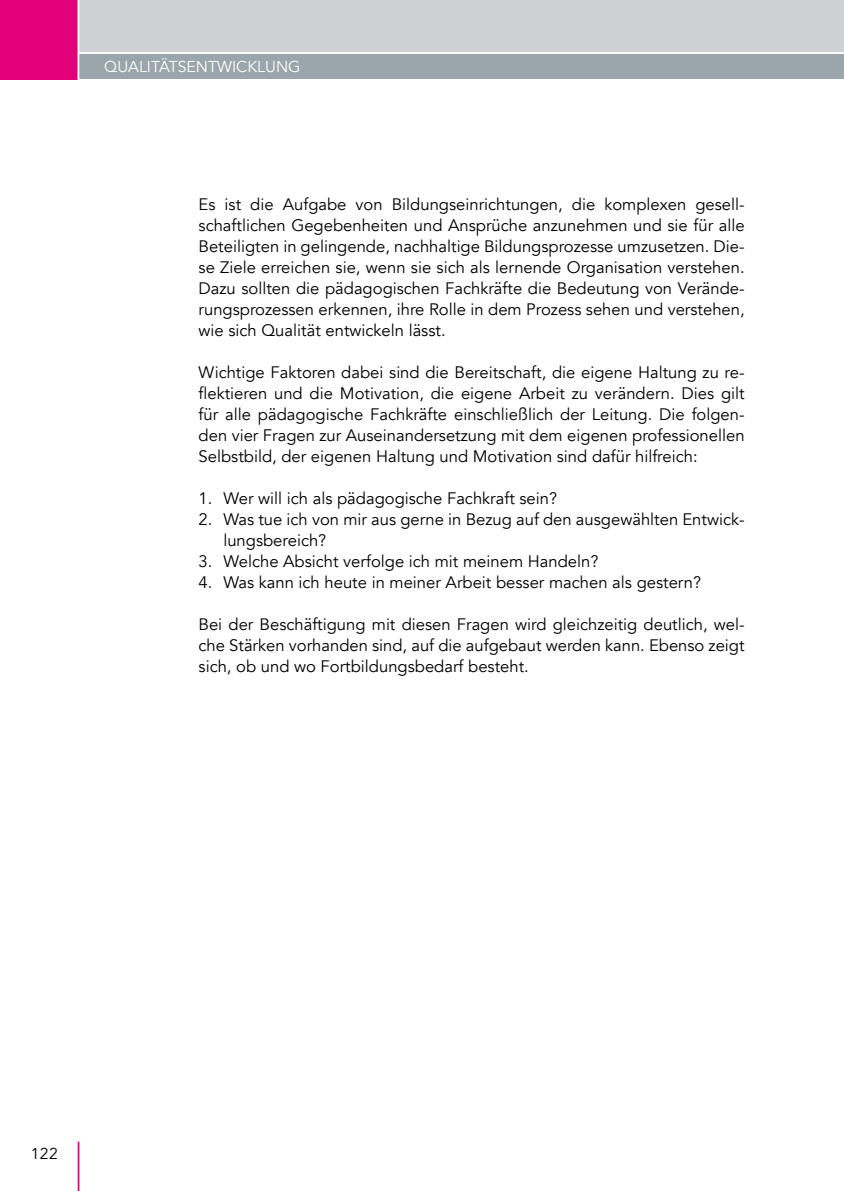
<style>
.page{position:relative;width:844px;height:1191px;background:#fff}
.page>*{position:absolute;margin:0;border:0;box-sizing:border-box;transform-origin:0 0}
.t1{font:16.62px/21px "Avenir";color:#000;text-align:justify}
.t2{font:16.62px "Avenir Book 2";color:#000}
.t3{font:15.75px "Avenir";color:#fff}
.t4{font:15.75px "Avenir";color:#000}
</style>
<div class="page">
<hr style="left:78px;top:1141px;width:1px;height:50px;background:#e2007a">
<div style="left:78px;top:54px;width:765px;height:25px;background:#9aa6ac"></div>
<div style="left:0;top:0;width:843px;height:53px;background:#ced1d4"></div>
<hr style="left:0;top:52px;width:843px;height:2px;background:#fff">
<div style="left:0;top:0;width:78px;height:79px;background:#e2007a"></div>
<hr style="left:77px;top:0;width:2px;height:86px;background:#fff">
<p class="t3" style="left:104px;top:57px;width:198px">QUALITÄTSENTWICKLUNG</p>
<p class="t1" style="left:198px;top:194px;width:547px">Es ist die Aufgabe von Bildungseinrichtungen, die komplexen gesell&shy;schaftlichen Gegebenheiten und Ansprüche anzunehmen und sie für alle Beteiligten in gelingende, nachhaltige Bildungsprozesse umzusetzen. Die&shy;se Ziele erreichen sie, wenn sie sich als lernende Organisation verstehen.<br>Dazu sollten die pädagogischen Fachkräfte die Bedeutung von Verände&shy;rungsprozessen erkennen, ihre Rolle in dem Prozess sehen und verstehen, wie sich Qualität entwickeln lässt.</p>
<p class="t1" style="left:198px;top:362px;width:547px">Wichtige Faktoren dabei sind die Bereitschaft, die eigene Haltung zu re-</p>
<p class="t2" style="left:198px;top:383px;width:547px">flektieren und die Motivation, die eigene Arbeit zu verändern. Dies gilt</p>
<p class="t1" style="left:198px;top:404px;width:547px">für alle pädagogische Fachkräfte einschließlich der Leitung. Die folgen&shy;den vier Fragen zur Auseinandersetzung mit dem eigenen professionellen Selbstbild, der eigenen Haltung und Motivation sind dafür hilfreich:</p>
<p class="t1" style="left:198px;top:488px;width:360px">1. Wer will ich als pädagogische Fachkraft sein?</p>
<p class="t1" style="left:223px;top:509px;width:522px;text-indent:-25px">2. Was tue ich von mir aus gerne in Bezug auf den ausgewählten Entwick&shy;lungsbereich?</p>
<p class="t1" style="left:198px;top:551px;width:401px">3. Welche Absicht verfolge ich mit meinem Handeln?</p>
<p class="t1" style="left:198px;top:572px;width:504px">4. Was kann ich heute in meiner Arbeit besser machen als gestern?</p>
<p class="t1" style="left:198px;top:614px;width:547px">Bei der Beschäftigung mit diesen Fragen wird gleichzeitig deutlich, wel&shy;che Stärken vorhanden sind, auf die aufgebaut werden kann. Ebenso zeigt sich, ob und wo Fortbildungsbedarf besteht.</p>
<p class="t4" style="left:31px;top:1144px;width:29px">122</p>
</div>
